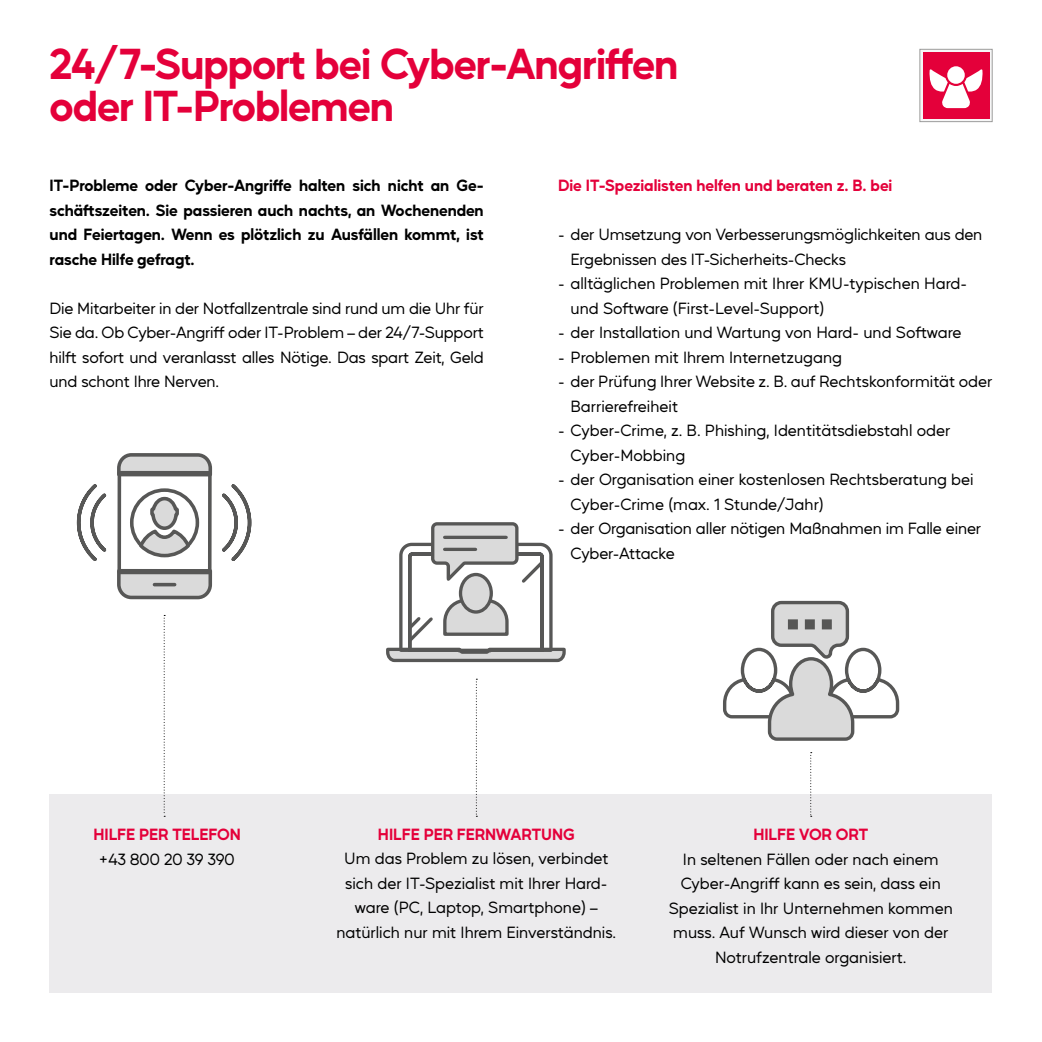
<style>
.page{position:relative;width:1042px;height:1042px;background:#fff}
.page>*{position:absolute;margin:0;border:0;box-sizing:border-box;transform-origin:0 0}
.t1{font:700 42px/42px "Mustica Pro";letter-spacing:-.025em;color:#e4003a}
.t2{font:15.75px/24.5px "Mustica Pro";color:#000}
.t3{font:700 15.75px/24.5px "Mustica Pro";letter-spacing:-.005em;color:#000;text-align:justify}
.t4{font:700 15.75px "Mustica Pro";color:#e4003a}
</style>
<div class="page">
<div style="left:50px;top:794px;width:942px;height:198px;background:#ecebed"></div>
<svg style="left:76px;top:453px;width:176px;height:147px"></svg>
<svg style="left:386px;top:522px;width:180px;height:141px"></svg>
<svg style="left:164px;top:615px;width:1px;height:202px"></svg>
<svg style="left:476px;top:679px;width:1px;height:138px"></svg>
<svg style="left:810px;top:752px;width:2px;height:65px"></svg>
<svg style="left:919px;top:49px;width:73px;height:73px"></svg>
<div style="left:923px;top:52px;width:66px;height:67px;background:#e4003a"></div>
<svg style="left:947px;top:66px;width:18px;height:18px"></svg>
<svg style="left:929px;top:69px;width:53px;height:39px"></svg>
<svg style="left:723px;top:600px;width:177px;height:141px"></svg>
<div style="left:822px;top:619px;width:10px;height:10px;background:#575756;border:2px solid #575756"></div>
<div style="left:805px;top:619px;width:10px;height:10px;background:#575756;border:2px solid #575756"></div>
<div style="left:788px;top:619px;width:10px;height:10px;background:#575756;border:2px solid #575756"></div>
<h1 class="t1" style="left:50px;top:39px;width:630px">24/7-Support bei Cyber-Angriffen oder IT-Problemen</h1>
<p class="t3" style="left:50px;top:172px;width:436px">IT-Probleme oder Cyber-Angriffe halten sich nicht an Ge&shy;schäftszeiten. Sie passieren auch nachts, an Wochenenden und Feiertagen. Wenn es plötzlich zu Ausfällen kommt, ist rasche Hilfe gefragt.</p>
<p class="t2" style="left:50px;top:294px;width:436px;text-align:justify">Die Mitarbeiter in der Notfallzentrale sind rund um die Uhr für Sie da. Ob Cyber-Angriff oder IT-Problem – der 24/7-Support hilft sofort und veranlasst alles Nötige. Das spart Zeit, Geld und schont Ihre Nerven.</p>
<p class="t4" style="left:558px;top:173px;width:336px">Die IT-Spezialisten helfen und beraten z. B. bei</p>
<p class="t2" style="left:570px;top:221px;width:413px;text-indent:-12px">- der Umsetzung von Verbesserungsmöglichkeiten aus den<br>Ergebnissen des IT-Sicherheits-Checks</p>
<p class="t2" style="left:570px;top:270px;width:398px;text-indent:-12px">- alltäglichen Problemen mit Ihrer KMU-typischen Hard&shy;und Software (First-Level-Support)</p>
<p class="t2" style="left:558px;top:319px;width:405px">- der Installation und Wartung von Hard- und Software</p>
<p class="t2" style="left:558px;top:343px;width:285px">- Problemen mit Ihrem Internetzugang</p>
<p class="t2" style="left:570px;top:368px;width:423px;text-indent:-12px">- der Prüfung Ihrer Website z. B. auf Rechtskonformität oder<br>Barrierefreiheit</p>
<p class="t2" style="left:570px;top:417px;width:381px;text-indent:-12px">- Cyber-Crime, z. B. Phishing, Identitätsdiebstahl oder<br>Cyber-Mobbing</p>
<p class="t2" style="left:570px;top:466px;width:405px;text-indent:-12px">- der Organisation einer kostenlosen Rechtsberatung bei<br>Cyber-Crime (max. 1 Stunde/Jahr)</p>
<p class="t2" style="left:570px;top:515px;width:412px;text-indent:-12px">- der Organisation aller nötigen Maßnahmen im Falle einer<br>Cyber-Attacke</p>
<p class="t4" style="left:93px;top:821px;width:149px">HILFE PER TELEFON</p>
<p class="t2" style="left:99px;top:845px;width:137px">+43 800 20 39 390</p>
<p class="t4" style="left:378px;top:821px;width:198px">HILFE PER FERNWARTUNG</p>
<p class="t2" style="left:336px;top:845px;width:281px;text-align:center">Um das Problem zu lösen, verbindet sich der IT-Spezialist mit Ihrer Hard&shy;ware (PC, Laptop, Smartphone) – natürlich nur mit Ihrem Einverständnis.</p>
<p class="t4" style="left:753px;top:821px;width:116px">HILFE VOR ORT</p>
<p class="t2" style="left:669px;top:845px;width:286px;text-align:center">In seltenen Fällen oder nach einem Cyber-Angriff kann es sein, dass ein Spezialist in Ihr Unternehmen kommen muss. Auf Wunsch wird dieser von der Notrufzentrale organisiert.</p>
</div>
